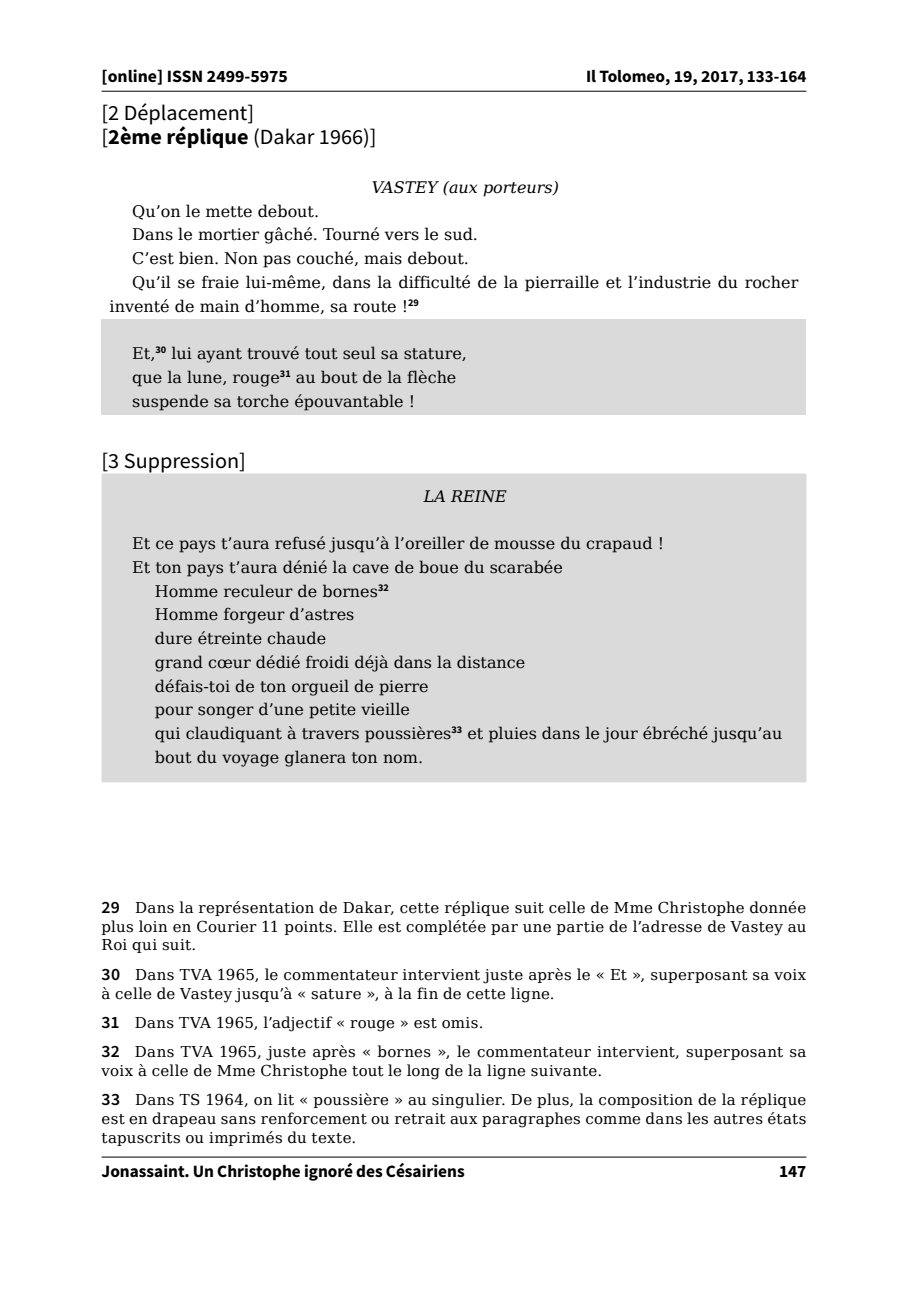
<style>
.page{position:relative;width:908px;height:1304px;background:#fff}
.page>*{position:absolute;margin:0;border:0;box-sizing:border-box;transform-origin:0 0}
.t1{font:21.6px/23.8px "Source Sans Pro";color:#000}
.t2{font:700 17.2px "Source Sans Pro";color:#000}
.t3{font:700 17px "Source Sans Pro";color:#000;scale:1.05 1}
.t4{font:16px/23.8px "DejaVu Serif";color:#000}
.t5{font:italic 16px "DejaVu Serif";color:#000}
.t6{font:15px/18.8px "DejaVu Serif";letter-spacing:.02em;color:#000}
.s1{font-size:17.2px}
.s2{font-weight:700}
.s3{font-family:"Source Sans Pro";font-weight:600;font-size:17.2px}
</style>
<div class="page">
<hr style="left:101px;top:91px;width:705px;height:1px;background:#000">
<hr style="left:101px;top:1157px;width:705px;height:1px;background:#000">
<div style="left:101px;top:320px;width:705px;height:95px;background:#dadada"></div>
<div style="left:101px;top:473px;width:705px;height:309px;background:#dadada"></div>
<p class="t2" style="left:101px;top:65px;width:188px">[online] ISSN 2499-5975</p>
<p class="t3" style="left:586px;top:65px;width:211px"><span class="s1">Il Tolomeo</span>, 19, 2017, 133-164</p>
<h1 class="t1" style="left:101px;top:101px;width:294px">[2 Déplacement]<br>[<span class="s2">2ème réplique</span> (Dakar 1966)] <sup>29</sup></h1>
<p class="t5" style="left:371px;top:175px;width:188px">VASTEY (aux porteurs)</p>
<p class="t4" style="left:132px;top:199px;width:188px">Qu’on le mette debout.</p>
<p class="t4" style="left:132px;top:222px;width:347px">Dans le mortier gâché. Tourné vers le sud.</p>
<p class="t4" style="left:132px;top:246px;width:338px">C’est bien. Non pas couché, mais debout.</p>
<p class="t4" style="left:132px;top:270px;width:667px">Qu’il se fraie lui-même, dans la difficulté de la pierraille et l’industrie du rocher</p>
<p class="t4" style="left:109px;top:294px;width:311px">inventé de main d’homme, sa route !<sup>29</sup></p>
<p class="t4" style="left:132px;top:341px;width:336px">Et,<sup>30</sup> lui ayant trouvé tout seul sa stature, que la lune, rouge<sup>31</sup> au bout de la flèche suspende sa torche épouvantable !</p>
<h1 class="t1" style="left:101px;top:449px;width:146px">[3 Suppression]</h1>
<p class="t5" style="left:423px;top:484px;width:84px">LA REINE</p>
<p class="t4" style="left:132px;top:531px;width:533px">Et ce pays t’aura refusé jusqu’à l’oreiller de mousse du crapaud !</p>
<p class="t4" style="left:132px;top:555px;width:432px">Et ton pays t’aura dénié la cave de boue du scarabée</p>
<p class="t4" style="left:155px;top:579px;width:235px">Homme reculeur de bornes<sup>32</sup></p>
<p class="t4" style="left:155px;top:602px;width:201px">Homme forgeur d’astres</p>
<p class="t4" style="left:155px;top:626px;width:173px">dure étreinte chaude</p>
<p class="t4" style="left:155px;top:650px;width:371px">grand cœur dédié froidi déjà dans la distance</p>
<p class="t4" style="left:155px;top:674px;width:275px">défais-toi de ton orgueil de pierre</p>
<p class="t4" style="left:155px;top:697px;width:256px">pour songer d’une petite vieille</p>
<p class="t4" style="left:155px;top:721px;width:628px">qui claudiquant à travers poussières<sup>33</sup> et pluies dans le jour ébréché jusqu’au</p>
<p class="t4" style="left:155px;top:745px;width:269px">bout du voyage glanera ton nom.</p>
<p class="t6" style="left:101px;top:898px;width:706px;text-align:justify"><span class="s3">29</span> Dans la représentation de Dakar, cette réplique suit celle de Mme Christophe donnée plus loin en Courier 11 points. Elle est complétée par une partie de l’adresse de Vastey au Roi qui suit.</p>
<p class="t6" style="left:101px;top:965px;width:706px"><span class="s3">30</span> Dans TVA 1965, le commentateur intervient juste après le « Et », superposant sa voix à celle de Vastey jusqu’à « sature », à la fin de cette ligne.</p>
<p class="t6" style="left:101px;top:1008px;width:706px;line-height:29.4px"><span class="s3">31</span> Dans TVA 1965, l’adjectif « rouge » est omis.<br><span class="s3">32</span> Dans TVA 1965, juste après « bornes », le commentateur intervient, superposant sa</p>
<p class="t6" style="left:101px;top:1056px;width:706px;line-height:29.4px">voix à celle de Mme Christophe tout le long de la ligne suivante.<br><span class="s3">33</span> Dans TS 1964, on lit « poussière » au singulier. De plus, la composition de la réplique</p>
<p class="t6" style="left:101px;top:1109px;width:706px">est en drapeau sans renforcement ou retrait aux paragraphes comme dans les autres états tapuscrits ou imprimés du texte.</p>
<p class="t2" style="left:101px;top:1160px;width:364px">Jonassaint. Un Christophe ignoré des Césairiens</p>
<p class="t2" style="left:778px;top:1160px;width:29px">147</p>
</div>
